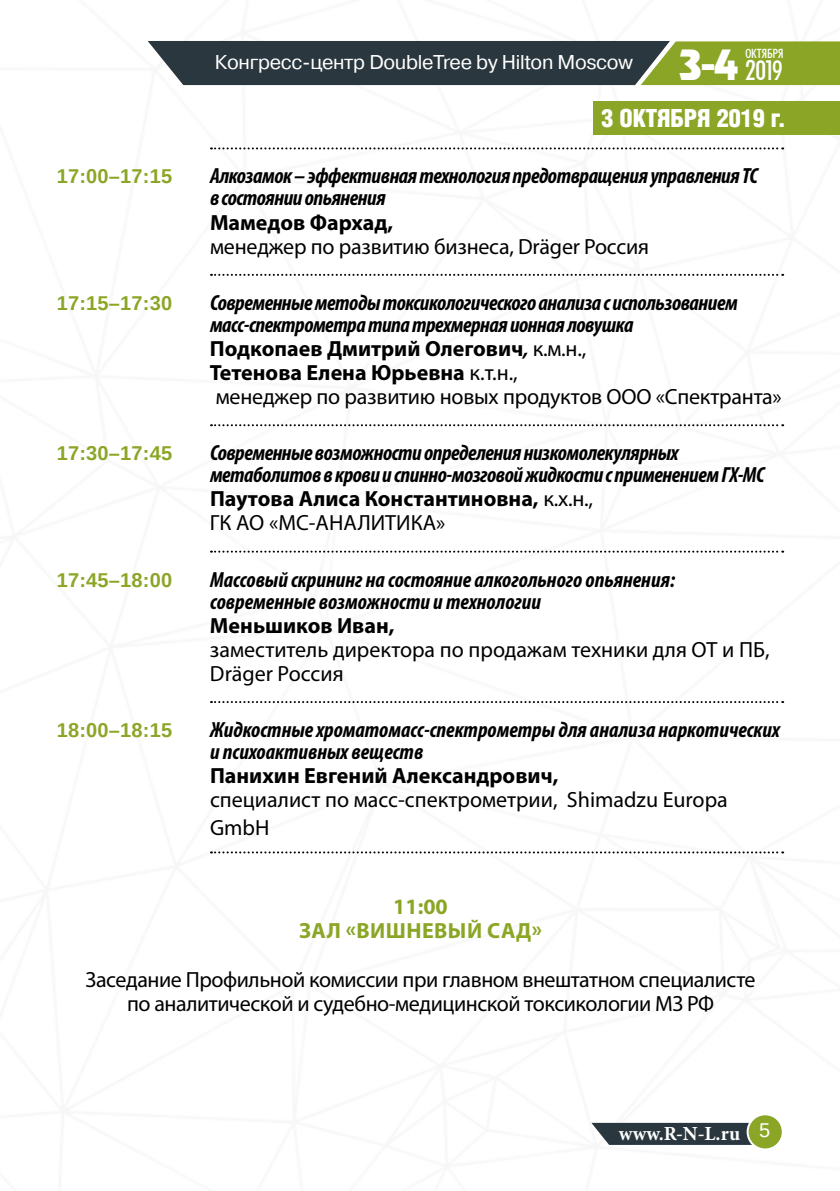
<style>
.page{position:relative;width:840px;height:1191px;background:#fff}
.page>*{position:absolute;margin:0;border:0;box-sizing:border-box;transform-origin:0 0}
.t1{font:500 37.6px "AG Revue Cyr";color:#fff}
.t2{font:30px "Futura Condensed Plain";color:#fff}
.t3{font:300 condensed 24px "AG Letterica";color:#fff}
.t4{font:22px/24px "Myriad Pro";letter-spacing:-.01em;color:#000}
.t5{font:italic 700 condensed 22px/22px "Myriad Pro";letter-spacing:-.02em;color:#000}
.t6{font:italic 700 condensed 22px/22px "Myriad Pro";color:#000}
.t7{font:700 22px/24px "Myriad Pro";color:#000}
.t8{font:700 22px/24px "Myriad Pro";letter-spacing:.02em;color:#8ba626;text-align:center}
.t9{font:700 20px "Liberation Sans";letter-spacing:.01em;color:#8ba626}
.t10{font:20px "Pragmatica C";letter-spacing:-.015em;color:#fff}
.t11{font:700 20px "Minion Pro";color:#fff}
.t12{font:14px "Futura Condensed Plain";letter-spacing:.005em;color:#fff}
.s1{font-weight:700}
.s2{font-weight:700;font-style:italic;font-stretch:condensed}
.s3{font-weight:400}
.s4{font-family:"Liberation Sans";font-weight:400}
</style>
<div class="page">
<svg style="left:148px;top:41px;width:691px;height:44px;background:#4a5a3e"></svg>
<svg style="left:591px;top:1122px;width:160px;height:22px;background:#3e4950"></svg>
<div style="left:747px;top:1114px;width:35px;height:35px;background:#8ba626;border-radius:50%"></div>
<div style="left:746px;top:1113px;width:37px;height:37px;border:2px solid #fff;border-radius:50%"></div>
<div style="left:592px;top:101px;width:247px;height:33px;background:#8ba626"></div>
<svg style="left:211px;top:147px;width:571px;height:2px"></svg>
<svg style="left:211px;top:274px;width:571px;height:2px"></svg>
<svg style="left:211px;top:424px;width:571px;height:2px"></svg>
<svg style="left:211px;top:550px;width:571px;height:2px"></svg>
<svg style="left:211px;top:701px;width:571px;height:2px"></svg>
<svg style="left:211px;top:851px;width:571px;height:2px"></svg>
<p class="t10" style="left:215px;top:51px;width:419px">Конгресс-центр DoubleTree by Hilton Moscow</p>
<h1 class="t1" style="left:679px;top:43px;width:60px">3-4</h1>
<p class="t12" style="left:745px;top:46px;width:40px">ОКТЯБРЯ</p>
<h2 class="t2" style="left:745px;top:53px;width:38px">2019</h2>
<p class="t3" style="left:601px;top:103px;width:186px">3 ОКТЯБРЯ 2019 г.</p>
<p class="t9" style="left:57px;top:163px;width:117px">17:00–17:15</p>
<p class="t5" style="left:210px;top:165px;width:549px">Алкозамок – эффективная технология предотвращения управления ТС в состоянии опьянения</p>
<p class="t7" style="left:210px;top:209px;width:184px">Мамедов Фархад,</p>
<p class="t4" style="left:210px;top:234px;width:440px">менеджер по развитию бизнеса, Dräger Россия</p>
<p class="t9" style="left:57px;top:289px;width:117px">17:15–17:30</p>
<p class="t5" style="left:210px;top:291px;width:529px">Современные методы токсикологического анализа с использованием масс-спектрометра типа трехмерная ионная ловушка</p>
<p class="t4" style="left:210px;top:336px;width:573px"><span class="s1">Подкопаев Дмитрий Олегович</span><span class="s2">,</span> к.м.н.,<br><span class="s1">Тетенова Елена Юрьевна</span> к.т.н.,<br>менеджер по развитию новых продуктов ООО «Спектранта»</p>
<p class="t9" style="left:57px;top:439px;width:117px">17:30–17:45</p>
<p class="t5" style="left:210px;top:441px;width:556px">Современные возможности определения низкомолекулярных метаболитов в крови и спинно-мозговой жидкости с применением ГХ-МС</p>
<p class="t7" style="left:210px;top:486px;width:384px">Паутова Алиса Константиновна, <span class="s3">к.х.н.,<br>ГК АО «МС-АНАЛИТИКА»</span></p>
<p class="t9" style="left:57px;top:566px;width:117px">17:45–18:00</p>
<p class="t6" style="left:210px;top:568px;width:466px">Массовый скрининг на состояние алкогольного опьянения: современные возможности и технологии</p>
<p class="t7" style="left:210px;top:612px;width:186px">Меньшиков Иван,</p>
<p class="t4" style="left:210px;top:637px;width:561px">заместитель директора по продажам техники для ОТ и ПБ,<br>Dräger Россия</p>
<p class="t9" style="left:57px;top:716px;width:117px">18:00–18:15</p>
<p class="t6" style="left:210px;top:718px;width:571px">Жидкостные хроматомасс-спектрометры для анализа наркотических и психоактивных веществ</p>
<p class="t7" style="left:210px;top:763px;width:350px">Панихин Евгений Александрович,</p>
<p class="t4" style="left:210px;top:785px;width:519px;line-height:28px">специалист по масс-спектрометрии, Shimadzu Europa<br>GmbH</p>
<p class="t8" style="left:299px;top:894px;width:244px">11:00<br>ЗАЛ «ВИШНЕВЫЙ САД»</p>
<p class="t4" style="left:86px;top:966px;width:671px;text-align:center">Заседание Профильной комиссии при главном внештатном специалисте по аналитической и судебно-медицинской токсикологии МЗ РФ</p>
<p class="t11" style="left:618px;top:1119px;width:153px">www.R-N-L.ru <span class="s4">5</span></p>
</div>
